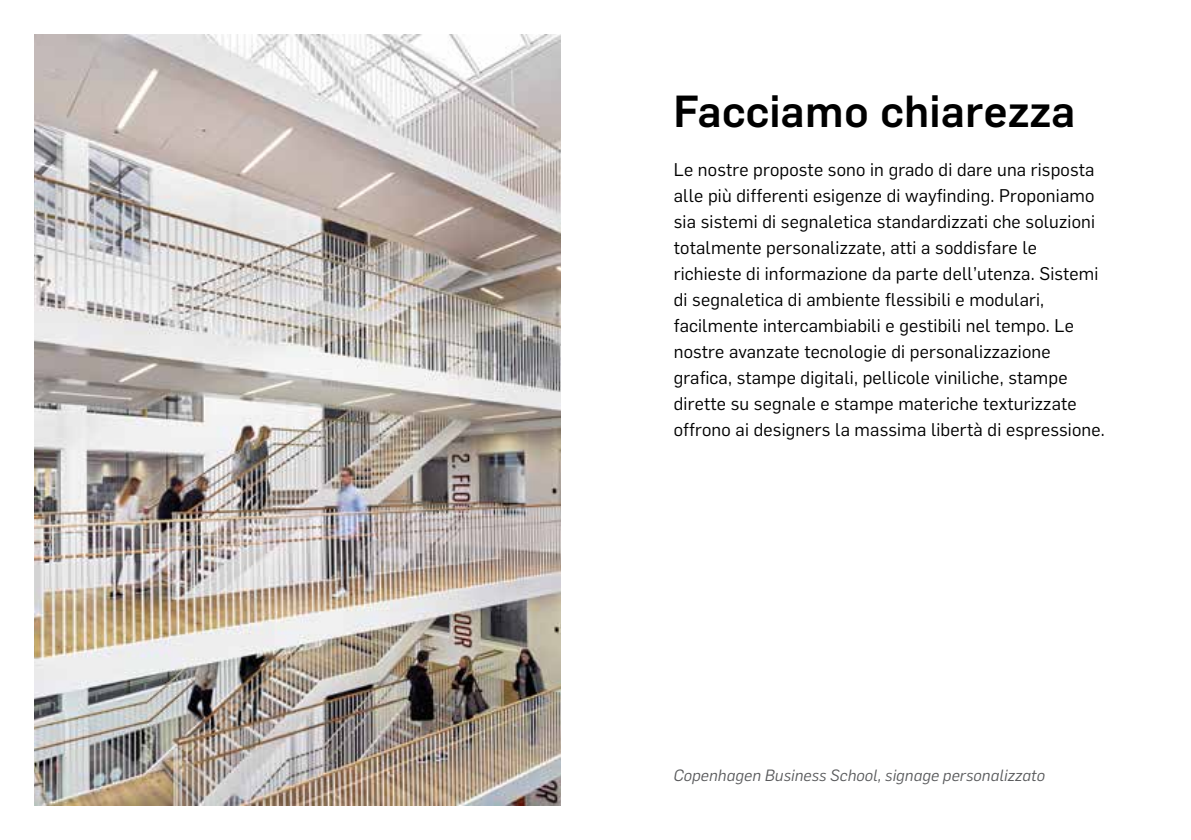
<style>
.page{position:relative;width:1191px;height:840px;background:#fff}
.page>*{position:absolute;margin:0;border:0;box-sizing:border-box;transform-origin:0 0}
.t1{font:500 44px "Flama";letter-spacing:.01em;color:#000}
.t2{font:18px/26px "Flama";letter-spacing:.01em;color:#000}
.t3{font:italic 16px "Flama";letter-spacing:.01em;color:#58595b}
</style>
<div class="page">
<img style="left:35px;top:35px;width:525px;height:769px">
<h1 class="t1" style="left:673px;top:79px;width:403px">Facciamo chiarezza</h1>
<p class="t2" style="left:674px;top:155px;width:432px">Le nostre proposte sono in grado di dare una risposta alle più differenti esigenze di wayfinding. Proponiamo sia sistemi di segnaletica standardizzati che soluzioni totalmente personalizzate, atti a soddisfare le richieste di informazione da parte dell’utenza. Sistemi di segnaletica di ambiente flessibili e modulari, facilmente intercambiabili e gestibili nel tempo. Le nostre avanzate tecnologie di personalizzazione grafica, stampe digitali, pellicole viniliche, stampe dirette su segnale e stampe materiche texturizzate offrono ai designers la massima libertà di espressione.</p>
<p class="t3" style="left:673px;top:764px;width:373px">Copenhagen Business School, signage personalizzato</p>
</div>
